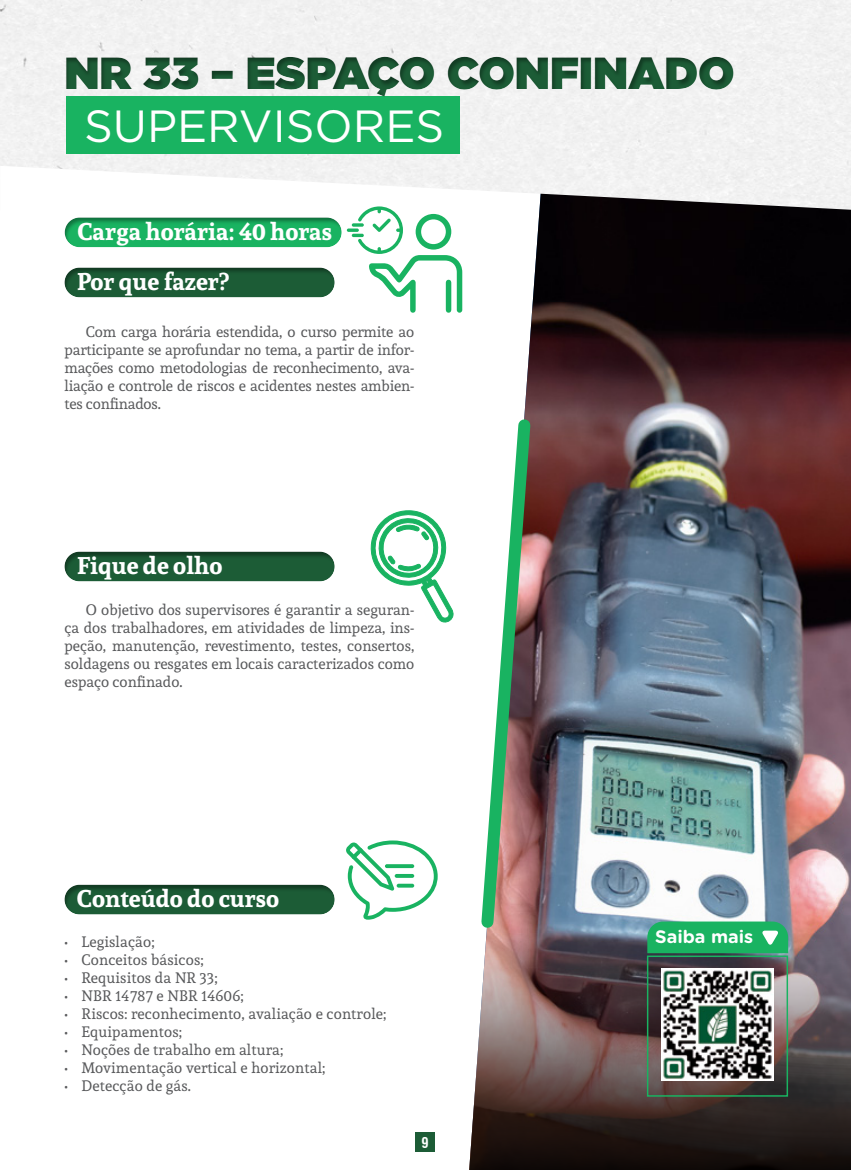
<style>
.page{position:relative;width:851px;height:1170px;background:#fff}
.page>*{position:absolute;margin:0;border:0;box-sizing:border-box;transform-origin:0 0}
.t1{font:900 45px "Gotham";color:#1c5c36}
.t2{font:45px "Gotham";color:#fff}
.t3{font:700 24px "Andada";color:#fff}
.t4{font:700 18px "Gotham Rounded";color:#fff}
.t5{font:15px/18px "Andada";letter-spacing:.01em;color:#58595b;text-align:justify}
.t6{font:700 condensed 14.4px "Swiss 721 BT";color:#fff}
</style>
<div class="page">
<div style="left:415px;top:1132px;width:20px;height:19px;background:#1c5c36"></div>
<img style="left:524px;top:211px;width:326px;height:722px">
<svg style="left:469px;top:933px;width:381px;height:236px;background:#544545"></svg>
<svg style="left:370px;top:510px;width:83px;height:112px"></svg>
<img style="left:0;top:0;width:850px;height:211px">
<div style="left:52px;top:256px;width:296px;height:42px;background:#000;opacity:.35"></div>
<div style="left:52px;top:540px;width:296px;height:42px;background:#000;opacity:.35"></div>
<div style="left:52px;top:873px;width:296px;height:42px;background:#000;opacity:.35"></div>
<div style="left:66px;top:97px;width:393px;height:57px;background:#19b361"></div>
<div style="left:52px;top:40px;width:754px;height:70px;background:#000;opacity:.35"></div>
<svg style="left:474px;top:412px;width:63px;height:522px"></svg>
<svg style="left:346px;top:840px;width:91px;height:79px"></svg>
<svg style="left:394px;top:873px;width:20px;height:4px"></svg>
<svg style="left:385px;top:864px;width:29px;height:4px"></svg>
<svg style="left:396px;top:883px;width:18px;height:4px"></svg>
<div style="left:53px;top:206px;width:301px;height:42px;background:#000;opacity:.35"></div>
<svg style="left:347px;top:228px;width:12px;height:4px"></svg>
<svg style="left:352px;top:206px;width:110px;height:107px"></svg>
<svg style="left:647px;top:921px;width:141px;height:32px;background:#25b469"></svg>
<div style="left:646px;top:955px;width:142px;height:141px;border:2px solid #19b361"></div>
<img style="left:661px;top:967px;width:112px;height:113px">
<h1 class="t1" style="left:64px;top:40px;width:671px">NR 33 – ESPAÇO CONFINADO</h1>
<h1 class="t2" style="left:84px;top:101px;width:362px">SUPERVISORES</h1>
<h2 class="t3" style="left:77px;top:215px;width:256px">Carga horária: 40 horas</h2>
<h2 class="t3" style="left:77px;top:265px;width:154px">Por que fazer?</h2>
<p class="t5" style="left:64px;top:323px;width:351px;text-indent:21px">Com carga horária estendida, o curso permite ao participante se aprofundar no tema, a partir de infor&shy;mações como metodologias de reconhecimento, ava&shy;liação e controle de riscos e acidentes nestes ambien&shy;tes confinados.</p>
<h2 class="t3" style="left:77px;top:549px;width:147px">Fique de olho</h2>
<p class="t5" style="left:64px;top:600px;width:351px;text-indent:21px">O objetivo dos supervisores é garantir a seguran&shy;ça dos trabalhadores, em atividades de limpeza, ins&shy;peção, manutenção, revestimento, testes, consertos, soldagens ou resgates em locais caracterizados como espaço confinado.</p>
<h2 class="t3" style="left:77px;top:882px;width:204px">Conteúdo do curso</h2>
<p class="t5" style="left:64px;top:932px;width:92px">• Legislação;</p>
<p class="t5" style="left:64px;top:950px;width:141px">• Conceitos básicos;</p>
<p class="t5" style="left:64px;top:968px;width:155px">• Requisitos da NR 33;</p>
<p class="t5" style="left:64px;top:986px;width:181px">• NBR 14787 e NBR 14606;</p>
<p class="t5" style="left:64px;top:1004px;width:323px">• Riscos: reconhecimento, avaliação e controle;</p>
<p class="t5" style="left:64px;top:1022px;width:119px">• Equipamentos;</p>
<p class="t5" style="left:64px;top:1040px;width:220px">• Noções de trabalho em altura;</p>
<p class="t5" style="left:64px;top:1058px;width:262px">• Movimentação vertical e horizontal;</p>
<p class="t5" style="left:64px;top:1076px;width:128px">• Detecção de gás.</p>
<p class="t6" style="left:421px;top:1133px;width:9px">9</p>
<p class="t4" style="left:655px;top:923px;width:100px">Saiba mais</p>
</div>
